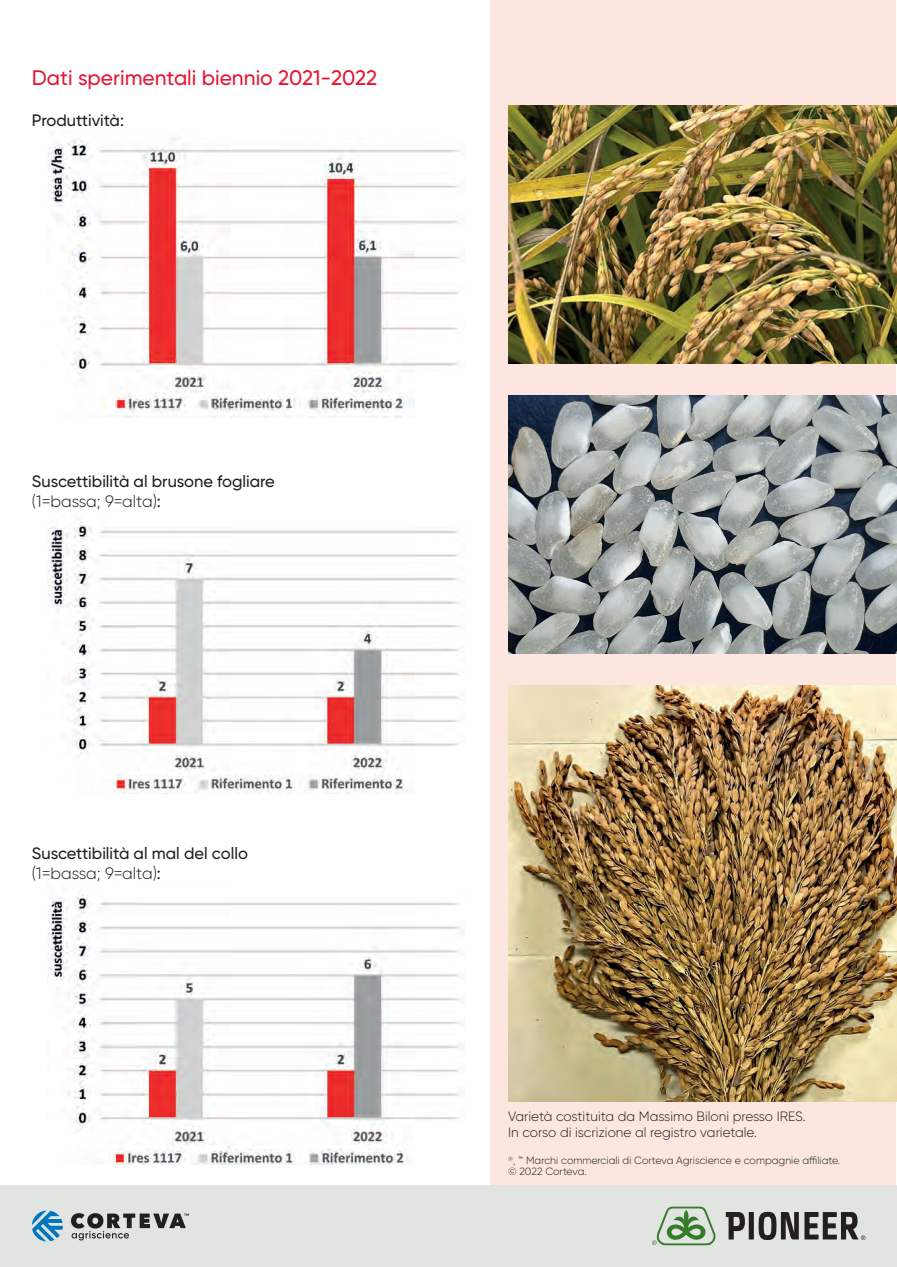
<style>
.page{position:relative;width:897px;height:1267px;background:#fff}
.page>*{position:absolute;margin:0;border:0;box-sizing:border-box;transform-origin:0 0}
.t1{font:500 21px "Gilroy";color:#e51836}
.t2{font:500 16.5px/19.8px "Gilroy";color:#231f20}
.t3{font:300 13.5px/16.2px "Gilroy";color:#231f20}
.t4{font:300 10.5px/10.5px "Gilroy";color:#231f20}
.s1{font-weight:300}
</style>
<div class="page">
<div style="left:490px;top:0;width:405px;height:1265px;background:#fce6df"></div>
<div style="left:0;top:1185px;width:896px;height:81px;background:#e2e4e2"></div>
<img style="left:48px;top:137px;width:412px;height:280px">
<img style="left:48px;top:519px;width:412px;height:274px">
<img style="left:48px;top:892px;width:416px;height:272px">
<svg style="left:725px;top:1212px;width:20px;height:27px"></svg>
<div style="left:748px;top:1211px;width:5px;height:28px;background:#231f20"></div>
<svg style="left:758px;top:1211px;width:40px;height:28px"></svg>
<svg style="left:804px;top:1212px;width:61px;height:27px"></svg>
<svg style="left:652px;top:1206px;width:64px;height:39px"></svg>
<svg style="left:32px;top:1210px;width:31px;height:31px"></svg>
<svg style="left:71px;top:1213px;width:118px;height:27px"></svg>
<img style="left:508px;top:395px;width:388px;height:258px">
<img style="left:508px;top:106px;width:388px;height:257px">
<img style="left:508px;top:685px;width:388px;height:416px">
<p class="t1" style="left:32px;top:64px;width:347px">Dati sperimentali biennio 2021-2022</p>
<p class="t2" style="left:32px;top:110px;width:94px">Produttività:</p>
<p class="t2" style="left:32px;top:471px;width:244px">Suscettibilità al brusone fogliare <span class="s1">(1=bassa; 9=alta)</span>:</p>
<p class="t2" style="left:32px;top:843px;width:217px">Suscettibilità al mal del collo <span class="s1">(1=bassa; 9=alta)</span>:</p>
<p class="t3" style="left:508px;top:1107px;width:299px">Varietà costituita da Massimo Biloni presso IRES.<br>In corso di iscrizione al registro varietale.</p>
<p class="t4" style="left:508px;top:1155px;width:333px"><sup>®</sup>, ™ Marchi commerciali di Corteva Agriscience e compagnie affiliate. © 2022 Corteva.</p>
</div>
